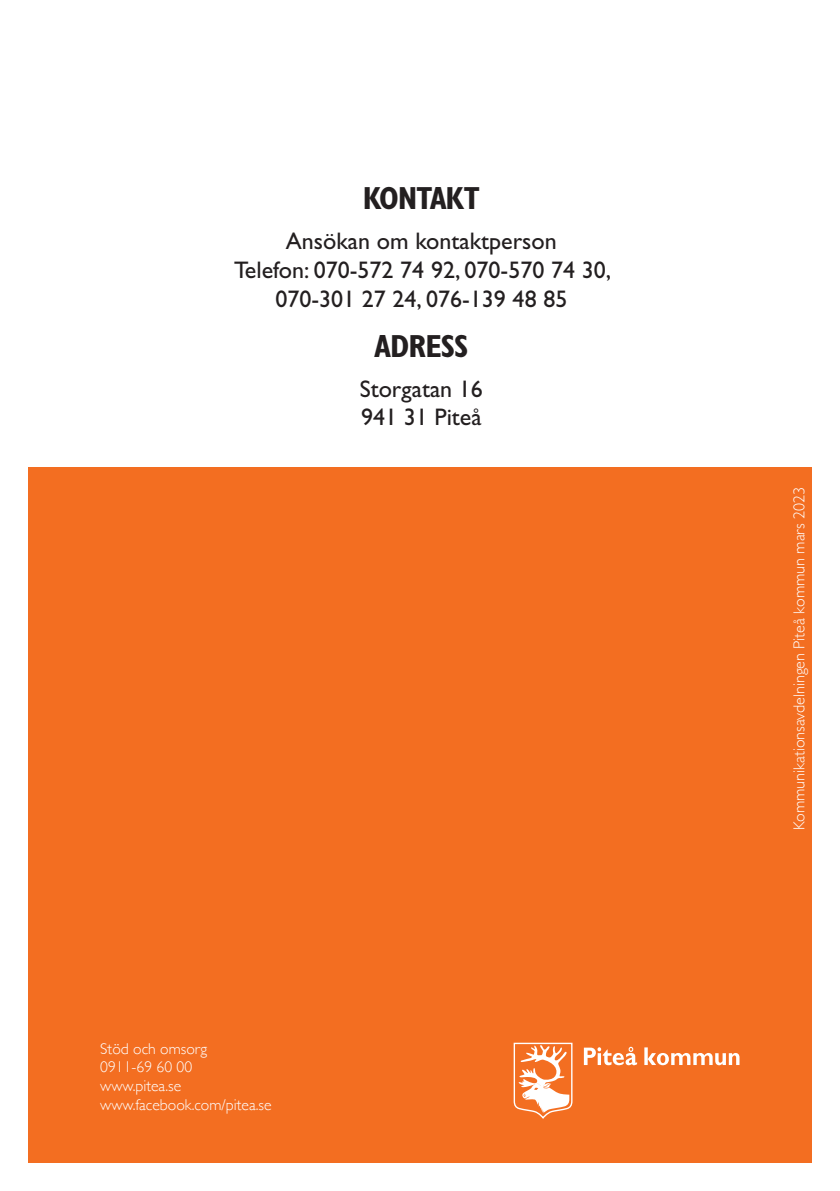
<style>
.page{position:relative;width:840px;height:1191px;background:#fff}
.page>*{position:absolute;margin:0;border:0;box-sizing:border-box;transform-origin:0 0}
.t1{font:700 condensed 32px "Gill Sans Std";letter-spacing:-.03em;color:#231f20}
.t2{font:24px/28.8px "Gill Sans Std";color:#231f20;text-align:center}
.t3{font:300 16px "Gill Sans Std";color:#fff}
.t4{font:300 15.6px "Gill Sans";color:#fff}
</style>
<div class="page">
<div style="left:28px;top:467px;width:783px;height:695px;background:#f36e21"></div>
<svg style="left:583px;top:1046px;width:53px;height:19px"></svg>
<svg style="left:644px;top:1047px;width:95px;height:18px"></svg>
<svg style="left:513px;top:1042px;width:60px;height:77px"></svg>
<p class="t1" style="left:363px;top:179px;width:118px">KONTAKT</p>
<p class="t2" style="left:286px;top:227px;width:272px">Ansökan om kontaktperson</p>
<p class="t2" style="left:234px;top:256px;width:378px">Telefon: 070-572 74 92, 070-570 74 30,<br>070-301 27 24, 076-139 48 85</p>
<p class="t1" style="left:374px;top:327px;width:96px">ADRESS</p>
<p class="t2" style="left:359px;top:374px;width:125px">Storgatan 16</p>
<p class="t2" style="left:361px;top:403px;width:122px">941 31 Piteå</p>
<p class="t4" style="left:100px;top:1036px;width:108px">Stöd och omsorg</p>
<p class="t4" style="left:100px;top:1055px;width:93px">0911-69 60 00</p>
<p class="t4" style="left:100px;top:1073px;width:82px">www.pitea.se</p>
<p class="t4" style="left:100px;top:1092px;width:173px">www.facebook.com/pitea.se</p>
<p class="t3" style="left:789px;top:830px;width:345px;rotate:-90deg">Kommunikationsavdelningen Piteå kommun mars 2023</p>
</div>
